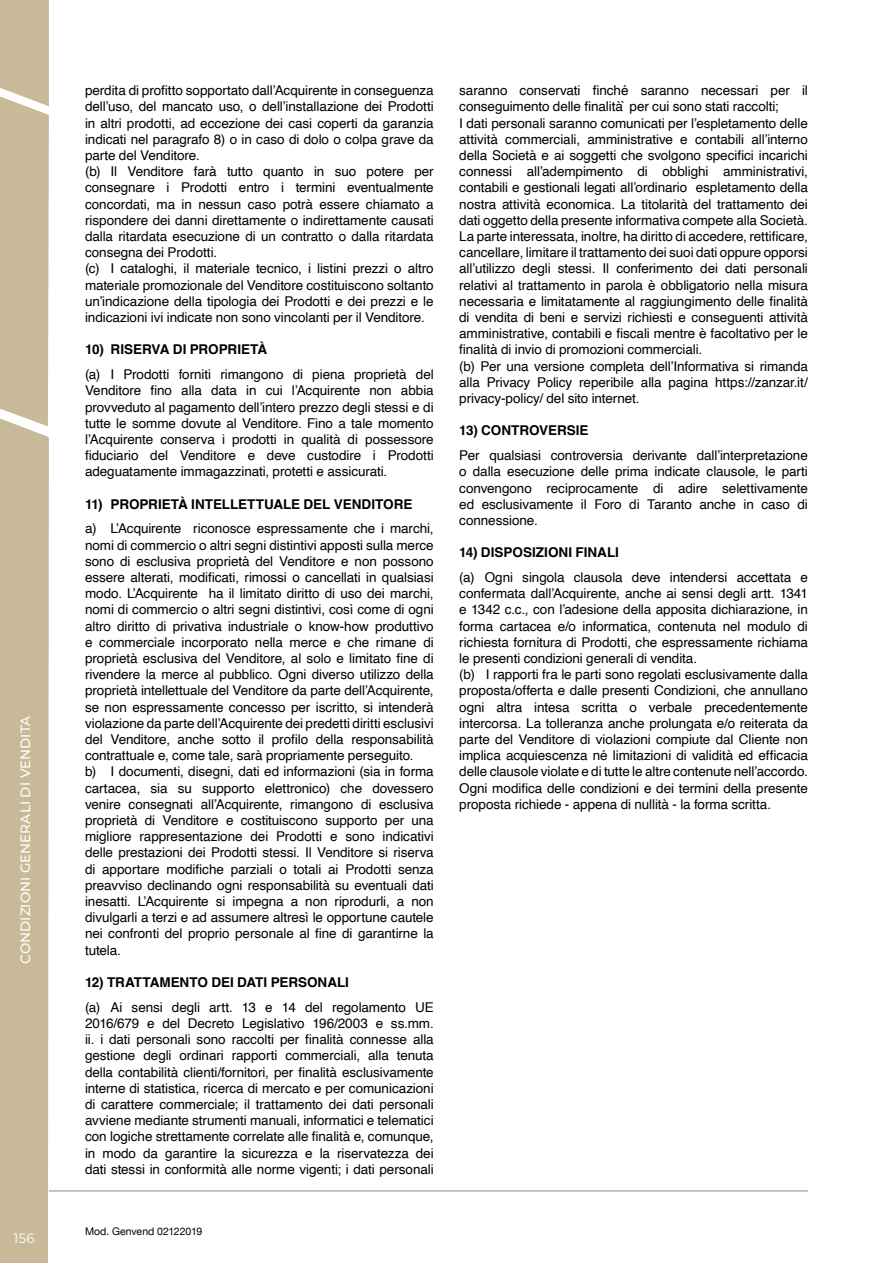
<style>
.page{position:relative;width:893px;height:1263px;background:#fff}
.page>*{position:absolute;margin:0;border:0;box-sizing:border-box;transform-origin:0 0}
.t1{font:13.5px/16.2px "Helvetica";letter-spacing:-.005em;color:#000}
.t2{font:700 13.5px "Helvetica";color:#000}
.t3{font:500 13.5px "Montserrat";color:#fff}
.t4{font:13.5px "Montserrat";color:#fff}
.t5{font:10.5px "Helvetica Neue";color:#000}
</style>
<div class="page">
<hr style="left:49px;top:1190px;width:759px;height:2px;background:#b3b2b2">
<div style="left:0;top:0;width:49px;height:1263px;background:#c8b998"></div>
<p class="t3" style="left:16px;top:964px;width:249px;rotate:-90deg">CONDIZIONI GENERALI DI VENDITA</p>
<p class="t4" style="left:14px;top:1229px;width:23px">156</p>
<p class="t1" style="left:85px;top:83px;width:350px">perdita di profitto sopportato dall’Acquirente in conseguenza dell’uso, del mancato uso, o dell’installazione dei Prodotti in altri prodotti, ad eccezione dei casi coperti da garanzia indicati nel paragrafo 8) o in caso di dolo o colpa grave da parte del Venditore.<br>(b) Il Venditore farà tutto quanto in suo potere per consegnare i Prodotti entro i termini eventualmente concordati, ma in nessun caso potrà essere chiamato a rispondere dei danni direttamente o indirettamente causati dalla ritardata esecuzione di un contratto o dalla ritardata consegna dei Prodotti.<br>(c) I cataloghi, il materiale tecnico, i listini prezzi o altro materiale promozionale del Venditore costituiscono soltanto un’indicazione della tipologia dei Prodotti e dei prezzi e le indicazioni ivi indicate non sono vincolanti per il Venditore.</p>
<p class="t2" style="left:85px;top:341px;width:184px">10) RISERVA DI PROPRIETÀ</p>
<p class="t1" style="left:85px;top:367px;width:350px;text-align:justify">(a) I Prodotti forniti rimangono di piena proprietà del Venditore fino alla data in cui l’Acquirente non abbia provveduto al pagamento dell’intero prezzo degli stessi e di tutte le somme dovute al Venditore. Fino a tale momento l’Acquirente conserva i prodotti in qualità di possessore fiduciario del Venditore e deve custodire i Prodotti adeguatamente immagazzinati, protetti e assicurati.</p>
<p class="t2" style="left:85px;top:496px;width:329px">11) PROPRIETÀ INTELLETTUALE DEL VENDITORE</p>
<p class="t1" style="left:85px;top:521px;width:350px">a) L’Acquirente riconosce espressamente che i marchi, nomi di commercio o altri segni distintivi apposti sulla merce sono di esclusiva proprietà del Venditore e non possono essere alterati, modificati, rimossi o cancellati in qualsiasi modo. L’Acquirente ha il limitato diritto di uso dei marchi, nomi di commercio o altri segni distintivi, così come di ogni altro diritto di privativa industriale o know-how produttivo e commerciale incorporato nella merce e che rimane di proprietà esclusiva del Venditore, al solo e limitato fine di rivendere la merce al pubblico. Ogni diverso utilizzo della proprietà intellettuale del Venditore da parte dell’Acquirente, se non espressamente concesso per iscritto, si intenderà violazione da parte dell’Acquirente dei predetti diritti esclusivi del Venditore, anche sotto il profilo della responsabilità contrattuale e, come tale, sarà propriamente perseguito.<br>b) I documenti, disegni, dati ed informazioni (sia in forma cartacea, sia su supporto elettronico) che dovessero venire consegnati all’Acquirente, rimangono di esclusiva proprietà di Venditore e costituiscono supporto per una migliore rappresentazione dei Prodotti e sono indicativi delle prestazioni dei Prodotti stessi. Il Venditore si riserva di apportare modifiche parziali o totali ai Prodotti senza preavviso declinando ogni responsabilità su eventuali dati inesatti. L’Acquirente si impegna a non riprodurli, a non divulgarli a terzi e ad assumere altresì le opportune cautele nei confronti del proprio personale al fine di garantirne la tutela.</p>
<p class="t2" style="left:85px;top:974px;width:265px">12) TRATTAMENTO DEI DATI PERSONALI</p>
<p class="t1" style="left:85px;top:999px;width:350px;text-align:justify">(a) Ai sensi degli artt. 13 e 14 del regolamento UE 2016/679 e del Decreto Legislativo 196/2003 e ss.mm. ii. i dati personali sono raccolti per finalità connesse alla gestione degli ordinari rapporti commerciali, alla tenuta della contabilità clienti/fornitori, per finalità esclusivamente interne di statistica, ricerca di mercato e per comunicazioni di carattere commerciale; il trattamento dei dati personali avviene mediante strumenti manuali, informatici e telematici con logiche strettamente correlate alle finalità e, comunque, in modo da garantire la sicurezza e la riservatezza dei dati stessi in conformità alle norme vigenti; i dati personali</p>
<p class="t5" style="left:85px;top:1224px;width:119px">Mod. Genvend 02122019</p>
<p class="t1" style="left:459px;top:83px;width:350px">saranno conservati finché saranno necessari per il conseguimento delle finalità ̀per cui sono stati raccolti;<br>I dati personali saranno comunicati per l’espletamento delle attività commerciali, amministrative e contabili all’interno della Società e ai soggetti che svolgono specifici incarichi connessi all’adempimento di obblighi amministrativi, contabili e gestionali legati all’ordinario espletamento della nostra attività economica. La titolarità del trattamento dei dati oggetto della presente informativa compete alla Società.<br>La parte interessata, inoltre, ha diritto di accedere, rettificare, cancellare, limitare il trattamento dei suoi dati oppure opporsi all’utilizzo degli stessi. Il conferimento dei dati personali relativi al trattamento in parola è obbligatorio nella misura necessaria e limitatamente al raggiungimento delle finalità di vendita di beni e servizi richiesti e conseguenti attività amministrative, contabili e fiscali mentre è facoltativo per le finalità di invio di promozioni commerciali.<br>(b) Per una versione completa dell’Informativa si rimanda alla Privacy Policy reperibile alla pagina https://zanzar.it/ privacy-policy/ del sito internet.</p>
<p class="t2" style="left:459px;top:422px;width:131px">13) CONTROVERSIE</p>
<p class="t1" style="left:459px;top:448px;width:350px;text-align:justify">Per qualsiasi controversia derivante dall’interpretazione o dalla esecuzione delle prima indicate clausole, le parti convengono reciprocamente di adire selettivamente ed esclusivamente il Foro di Taranto anche in caso di connessione.</p>
<p class="t2" style="left:459px;top:544px;width:161px">14) DISPOSIZIONI FINALI</p>
<p class="t1" style="left:459px;top:570px;width:350px">(a) Ogni singola clausola deve intendersi accettata e confermata dall’Acquirente, anche ai sensi degli artt. 1341 e 1342 c.c., con l’adesione della apposita dichiarazione, in forma cartacea e/o informatica, contenuta nel modulo di richiesta fornitura di Prodotti, che espressamente richiama le presenti condizioni generali di vendita.<br>(b) I rapporti fra le parti sono regolati esclusivamente dalla proposta/offerta e dalle presenti Condizioni, che annullano ogni altra intesa scritta o verbale precedentemente intercorsa. La tolleranza anche prolungata e/o reiterata da parte del Venditore di violazioni compiute dal Cliente non implica acquiescenza né limitazioni di validità ed efficacia delle clausole violate e di tutte le altre contenute nell’accordo.<br>Ogni modifica delle condizioni e dei termini della presente proposta richiede - appena di nullità - la forma scritta.</p>
</div>
